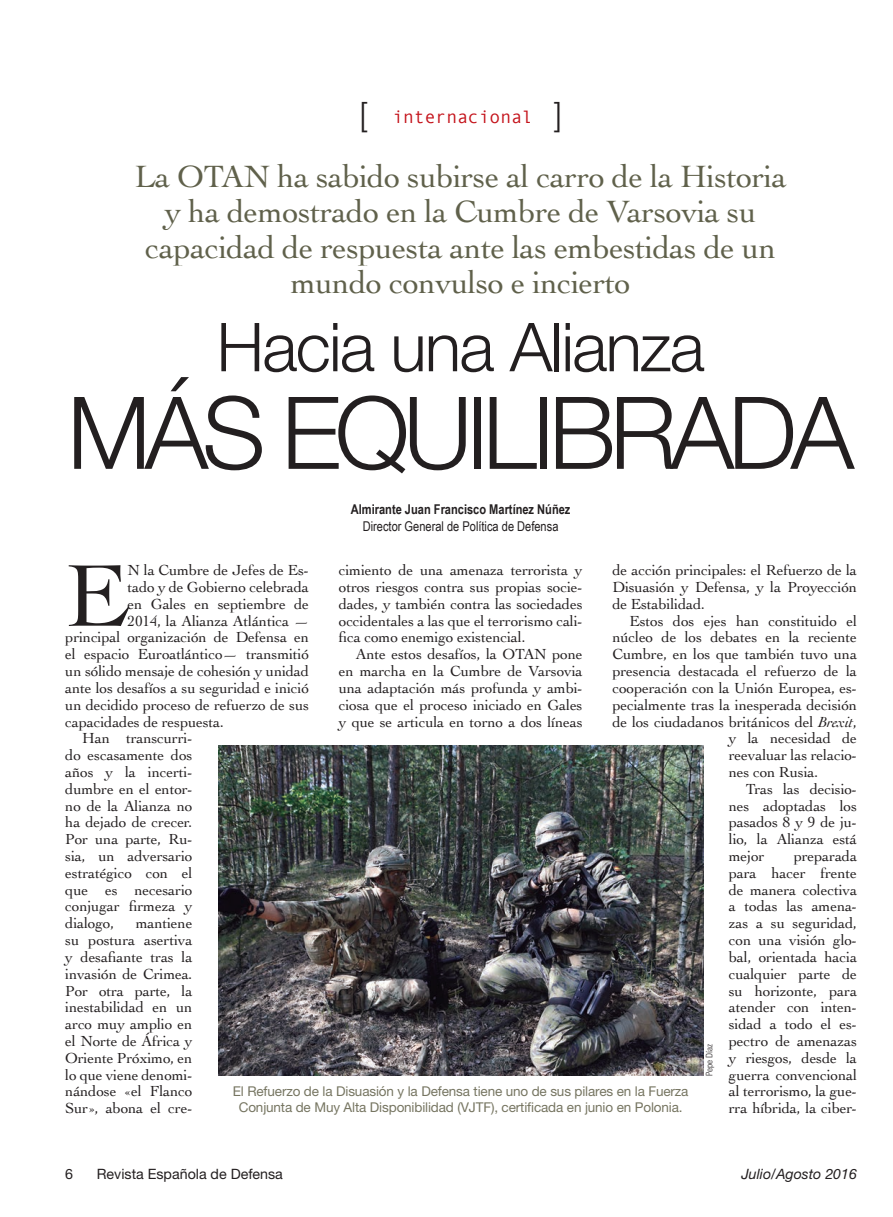
<style>
.page{position:relative;width:893px;height:1217px;background:#fff}
.page>*{position:absolute;margin:0;border:0;box-sizing:border-box;transform-origin:0 0}
.Título_B{font:300 100.5px "Helvetica Neue";letter-spacing:-.06em;color:#231f20}
.Texto_general{font:92.4px "Cochin";color:#231f20}
.Título_B-2{font:300 67.5px "Helvetica Neue";letter-spacing:-.025em;color:#231f20}
.t1{font:300 33px "Helvetica Neue";color:#231f20}
.Entradilla{font:32.25px/35.2px "Cochin";letter-spacing:-.015em;color:#60614b;text-align:center}
.t2{font:18px "Monotypecom";color:#c4121a}
.Texto_general-2{font:15.3px/16.8px "Cochin";letter-spacing:-.01em;color:#231f20;text-align:justify}
.t3{font:14.25px "Helvetica Neue";color:#231f20}
.t4{font:italic 14.25px "Helvetica Neue";color:#231f20}
.Pie_de_foto{font:13.5px/15.8px "Helvetica Neue";letter-spacing:-.01em;color:#767561;text-align:center}
.Firma{font:700 13.5px "Arial Narrow";color:#231f20}
.Firma-2{font:13.5px "Arial Narrow";color:#231f20}
.Crédito_foto{font:300 condensed 9px "Univers";letter-spacing:-.005em;color:#231f20}
.s1{font-family:"Helvetica Neue";font-weight:300;font-size:33px;color:#231f20}
.s2{font-style:italic}
</style>
<div class="page">
<img style="left:218px;top:745px;width:485px;height:330px">
<p class="t1" style="left:359px;top:94px;width:9px">[</p>
<p class="t2" style="left:392px;top:106px;width:171px">internacional <span class="s1">]</span></p>
<p class="Entradilla" style="left:135px;top:157px;width:653px">La OTAN ha sabido subirse al carro de la Historia y ha demostrado en la Cumbre de Varsovia su capacidad de respuesta ante las embestidas de un mundo convulso e incierto</p>
<p class="Título_B-2" style="left:217px;top:306px;width:490px">Hacia una Alianza</p>
<p class="Título_B" style="left:67px;top:371px;width:788px">MÁS EQUILIBRADA</p>
<p class="Firma" style="left:351px;top:499px;width:221px">Almirante Juan Francisco Martínez Núñez</p>
<p class="Firma-2" style="left:363px;top:516px;width:197px">Director General de Política de Defensa</p>
<p class="Texto_general-2" style="left:339px;top:561px;width:245px">cimiento de una amenaza terrorista y otros riesgos contra sus propias socie&shy;dades, y también contra las sociedades occidentales a las que el terrorismo cali&shy;fica como enemigo existencial.</p>
<p class="Texto_general-2" style="left:339px;top:645px;width:245px;text-indent:17px">Ante estos desafíos, la OTAN pone en marcha en la Cumbre de Varsovia una adaptación más profunda y ambi&shy;ciosa que el proceso iniciado en Gales y que se articula en torno a dos líneas</p>
<p class="Texto_general-2" style="left:612px;top:561px;width:246px">de acción principales: el Refuerzo de la Disuasión y Defensa, y la Proyección de Estabilidad.</p>
<p class="Texto_general-2" style="left:629px;top:611px;width:229px">Estos dos ejes han constituido el</p>
<p class="Texto_general-2" style="left:612px;top:628px;width:246px">núcleo de los debates en la reciente</p>
<p class="Texto_general-2" style="left:612px;top:645px;width:246px">Cumbre, en los que también tuvo una</p>
<p class="Texto_general-2" style="left:612px;top:662px;width:246px">presencia destacada el refuerzo de la</p>
<p class="Texto_general-2" style="left:612px;top:678px;width:246px">cooperación con la Unión Europea, es-</p>
<p class="Texto_general-2" style="left:612px;top:695px;width:246px">pecialmente tras la inesperada decisión</p>
<p class="Texto_general-2" style="left:612px;top:712px;width:246px">de los ciudadanos británicos del <span class="s2">Brexit</span>,</p>
<p class="Texto_general-2" style="left:729px;top:729px;width:130px">y la necesidad de</p>
<p class="Texto_general-2" style="left:729px;top:746px;width:130px">reevaluar las relacio-</p>
<p class="Texto_general-2" style="left:729px;top:762px;width:91px">nes con Rusia.</p>
<p class="Texto_general-2" style="left:729px;top:779px;width:130px;text-indent:17px">Tras las decisio&shy;nes adoptadas los pasados 8 y 9 de ju&shy;lio, la Alianza está mejor</p>
<p class="Texto_general" style="left:65px;top:533px;width:65px">E</p>
<p class="Texto_general-2" style="left:128px;top:561px;width:183px">N la Cumbre de Jefes de Es-</p>
<p class="Texto_general-2" style="left:128px;top:578px;width:183px">tado y de Gobierno celebrada</p>
<p class="Texto_general-2" style="left:128px;top:594px;width:183px">en Gales en septiembre de</p>
<p class="Texto_general-2" style="left:128px;top:611px;width:183px">2014, la Alianza Atlántica —</p>
<p class="Texto_general-2" style="left:65px;top:628px;width:245px">principal organización de Defensa en</p>
<p class="Texto_general-2" style="left:65px;top:645px;width:245px">el espacio Euroatlántico— transmitió</p>
<p class="Texto_general-2" style="left:65px;top:662px;width:245px">un sólido mensaje de cohesión y unidad</p>
<p class="Texto_general-2" style="left:65px;top:678px;width:245px">ante los desafíos a su seguridad e inició</p>
<p class="Texto_general-2" style="left:65px;top:695px;width:245px">un decidido proceso de refuerzo de sus</p>
<p class="Texto_general-2" style="left:65px;top:712px;width:160px">capacidades de respuesta.</p>
<p class="Texto_general-2" style="left:65px;top:729px;width:129px;text-indent:17px">Han transcurri&shy;do escasamente dos años y la incerti&shy;dumbre en el entor&shy;no de la Alianza no ha dejado de crecer.<br>Por una parte, Ru&shy;sia, un adversario estratégico con el que es necesario conjugar firmeza y dialogo,</p>
<p class="Texto_general-2" style="left:729px;top:846px;width:130px;text-indent:65px">preparada para hacer frente de manera colectiva a todas las amena&shy;zas a su seguridad, con una visión glo&shy;bal, orientada hacia cualquier parte de su horizonte, para atender con inten&shy;sidad a todo el es&shy;pectro de amenazas y riesgos, desde la guerra convencional al terrorismo, la gue&shy;rra híbrida, la ciber-</p>
<p class="Texto_general-2" style="left:65px;top:914px;width:129px;text-indent:70px">mantiene su postura asertiva y desafiante tras la invasión de Crimea.<br>Por otra parte, la inestabilidad en un arco muy amplio en el Norte de África y Oriente Próximo, en lo que viene denomi&shy;nándose «el Flanco Sur», abona el cre-</p>
<p class="Crédito_foto" style="left:704px;top:1075px;width:33px;rotate:-90deg">Pepe Díaz</p>
<p class="Pie_de_foto" style="left:233px;top:1083px;width:457px">El Refuerzo de la Disuasión y la Defensa tiene uno de sus pilares en la Fuerza<br>Conjunta de Muy Alta Disponibilidad (VJTF), certificada en junio en Polonia.</p>
<p class="t3" style="left:65px;top:1164px;width:9px">6</p>
<p class="t3" style="left:97px;top:1164px;width:188px">Revista Española de Defensa</p>
<p class="t4" style="left:741px;top:1164px;width:117px">Julio/Agosto 2016</p>
</div>
